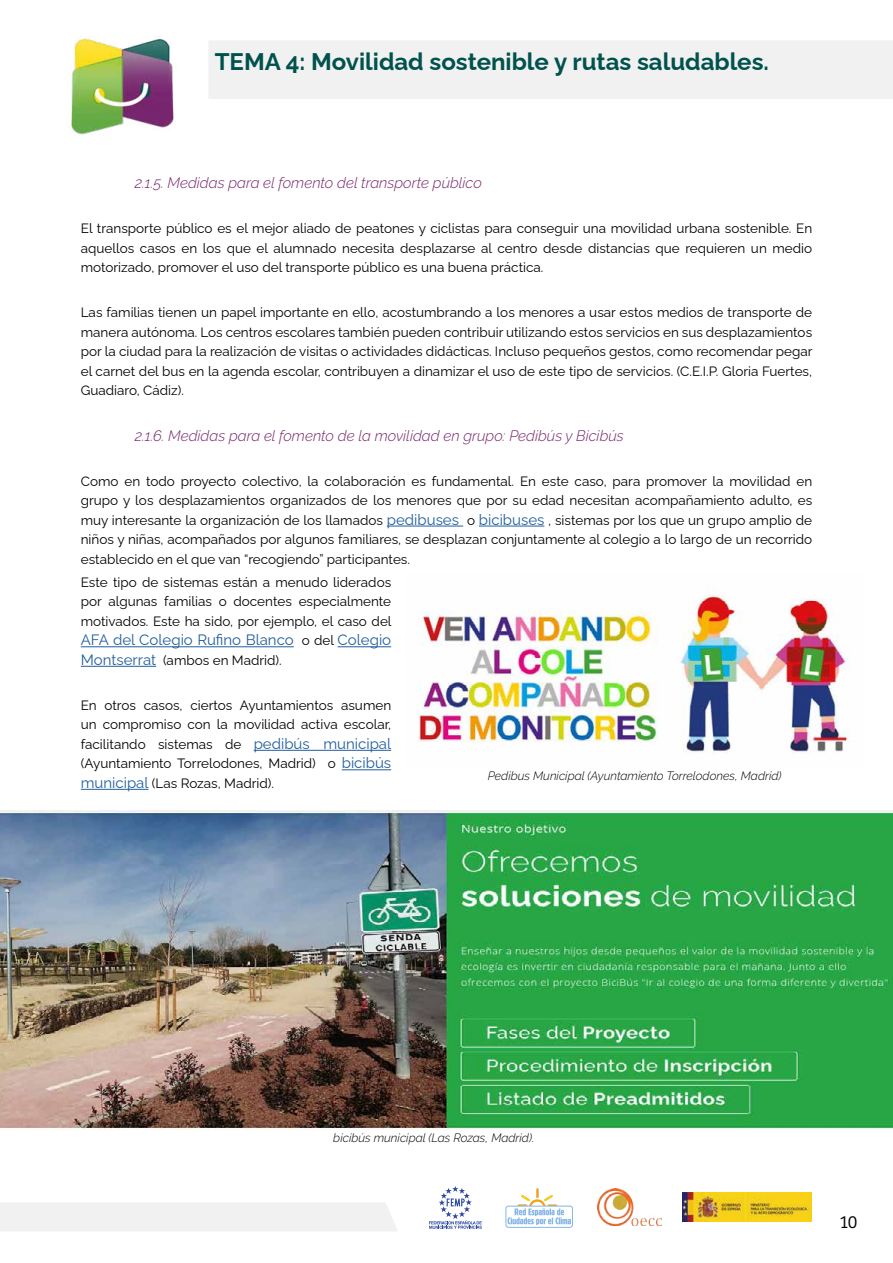
<style>
.page{position:relative;width:893px;height:1263px;background:#fff}
.page>*{position:absolute;margin:0;border:0;box-sizing:border-box;transform-origin:0 0}
.t1{font:700 24px "Raleway";color:#01524c}
.t2{font:300 18px "Bree";color:#000}
.t3{font:italic 300 15px "Raleway";color:#77246c}
.t4{font:15px "Raleway";color:#215e9e}
.t5{font:13.5px/19.5px "Raleway";color:#000;text-align:justify}
.t6{font:italic 300 12px "Raleway";color:#000}
.s1{font-size:15px;color:#215e9e}
.s2{font-size:13.5px;color:#000}
</style>
<div class="page">
<div style="left:209px;top:41px;width:684px;height:58px;background:#f1f1f2"></div>
<img style="left:71px;top:36px;width:103px;height:99px">
<div style="left:0;top:1203px;width:397px;height:28px;background:#f1f1f2"></div>
<div style="left:505px;top:1205px;width:68px;height:23px;border:1px solid #88b7e9;border-radius:3px"></div>
<svg style="left:506px;top:1188px;width:66px;height:39px"></svg>
<img style="left:682px;top:1193px;width:129px;height:29px">
<svg style="left:429px;top:1186px;width:53px;height:43px"></svg>
<img style="left:597px;top:1188px;width:65px;height:37px">
<hr style="left:387px;top:526px;width:76px;height:1px;background:#215e9e">
<hr style="left:479px;top:526px;width:65px;height:1px;background:#215e9e">
<hr style="left:81px;top:646px;width:213px;height:1px;background:#215e9e">
<hr style="left:338px;top:646px;width:53px;height:1px;background:#215e9e">
<hr style="left:81px;top:666px;width:75px;height:1px;background:#215e9e">
<hr style="left:254px;top:750px;width:137px;height:1px;background:#215e9e">
<hr style="left:342px;top:769px;width:49px;height:1px;background:#215e9e">
<hr style="left:81px;top:789px;width:68px;height:1px;background:#215e9e">
<img style="left:418px;top:586px;width:432px;height:168px">
<img style="left:0;top:811px;width:893px;height:319px">
<h1 class="t1" style="left:215px;top:43px;width:556px">TEMA 4: Movilidad sostenible y rutas saludables.</h1>
<p class="t3" style="left:135px;top:174px;width:349px">2.1.5. Medidas para el fomento del transporte público</p>
<p class="t5" style="left:81px;top:217px;width:733px">El transporte público es el mejor aliado de peatones y ciclistas para conseguir una movilidad urbana sostenible. En aquellos casos en los que el alumnado necesita desplazarse al centro desde distancias que requieren un medio motorizado, promover el uso del transporte público es una buena práctica.</p>
<p class="t5" style="left:81px;top:301px;width:733px">Las familias tienen un papel importante en ello, acostumbrando a los menores a usar estos medios de transporte de manera autónoma. Los centros escolares también pueden contribuir utilizando estos servicios en sus desplazamientos por la ciudad para la realización de visitas o actividades didácticas. Incluso pequeños gestos, como recomendar pegar el carnet del bus en la agenda escolar, contribuyen a dinamizar el uso de este tipo de servicios. (C.E.I.P. Gloria Fuertes, Guadiaro, Cádiz).</p>
<p class="t3" style="left:135px;top:426px;width:490px">2.1.6. Medidas para el fomento de la movilidad en grupo: Pedibús y Bicibús</p>
<p class="t5" style="left:81px;top:469px;width:733px">Como en todo proyecto colectivo, la colaboración es fundamental. En este caso, para promover la movilidad en grupo y los desplazamientos organizados de los menores que por su edad necesitan acompañamiento adulto, es muy interesante la organización de los llamados <span class="s1">pedibuses</span> o <span class="s1">bicibuses</span> , sistemas por los que un grupo amplio de niños y niñas, acompañados por algunos familiares, se desplazan conjuntamente al colegio a lo largo de un recorrido establecido en el que van “recogiendo” participantes.</p>
<p class="t5" style="left:81px;top:571px;width:312px">Este tipo de sistemas están a menudo liderados por algunas familias o docentes especialmente motivados. Este ha sido, por ejemplo, el caso del</p>
<p class="t4" style="left:81px;top:628px;width:312px">AFA del Colegio Rufino Blanco <span class="s2">o del</span> Colegio</p>
<p class="t5" style="left:81px;top:649px;width:202px"><span class="s1">Montserrat</span> (ambos en Madrid).</p>
<p class="t5" style="left:81px;top:694px;width:312px">En otros casos, ciertos Ayuntamientos asumen un compromiso con la movilidad activa escolar, facilitando sistemas de <span class="s1">pedibús municipal </span>(Ayuntamiento Torrelodones, Madrid) o <span class="s1">bicibús municipal</span> (Las Rozas, Madrid).</p>
<p class="t6" style="left:488px;top:768px;width:295px">Pedibus Municipal (Ayuntamiento Torrelodones, Madrid)</p>
<p class="t6" style="left:333px;top:1131px;width:202px">bicibús municipal (Las Rozas, Madrid).</p>
<h2 class="t2" style="left:840px;top:1211px;width:19px">10</h2>
</div>
